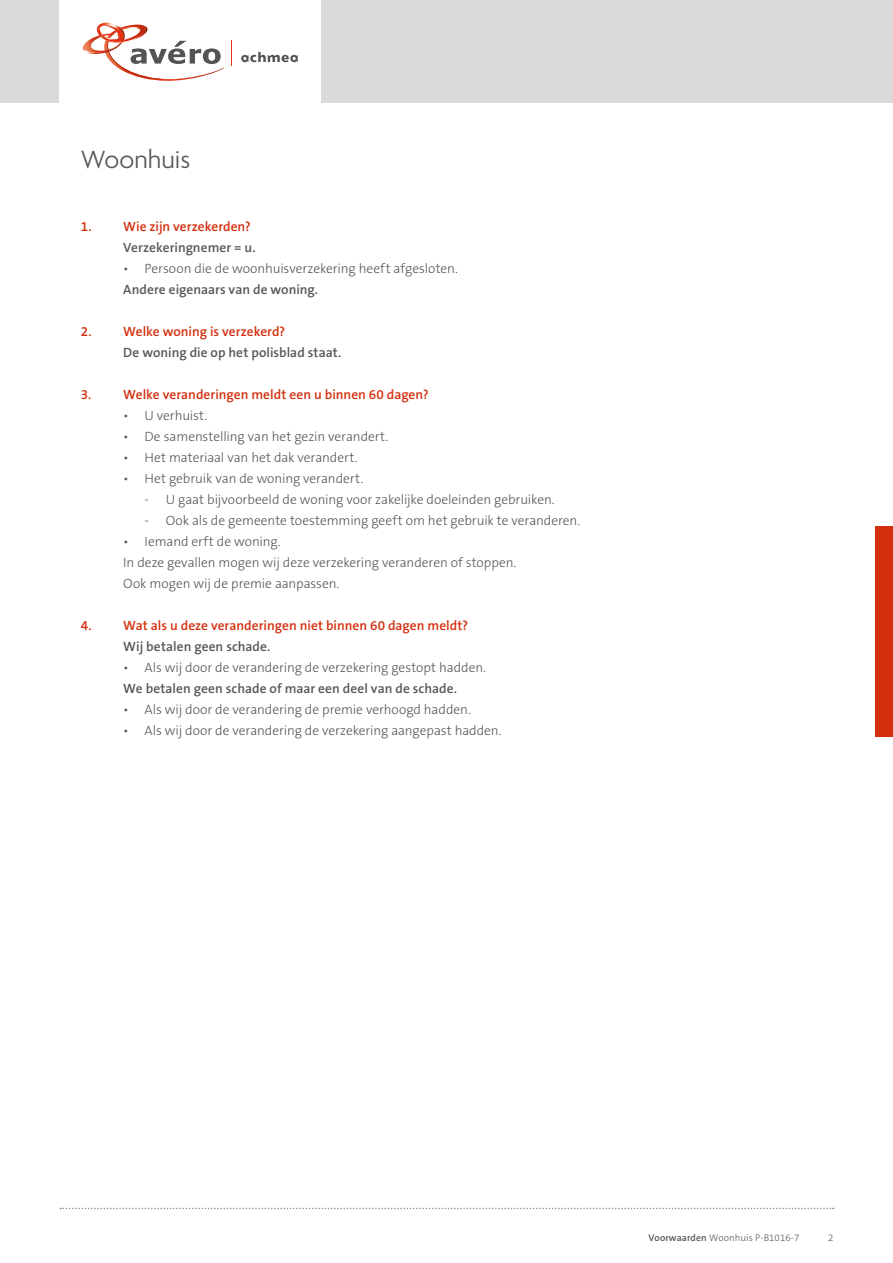
<style>
.page{position:relative;width:893px;height:1263px;background:#fff}
.page>*{position:absolute;margin:0;border:0;box-sizing:border-box;transform-origin:0 0}
.t1{font:300 27px "Agenda";color:#575756}
.t2{font:300 13.5px/21px "The Sans B3";letter-spacing:-.005em;color:#575756}
.t3{font:600 13.5px "The Sans B6";letter-spacing:.005em;color:#575756}
.t4{font:600 13.5px "The Sans B6";color:#d4300f}
.t5{font:300 9.75px "The Sans B3";letter-spacing:.005em;color:#575756}
.s1{font-family:"The Sans B6";font-weight:600}
</style>
<div class="page">
<div style="left:0;top:0;width:893px;height:103px;background:#dadada"></div>
<div style="left:60px;top:0;width:261px;height:103px;background:#fff"></div>
<svg style="left:241px;top:52px;width:57px;height:10px"></svg>
<svg style="left:83px;top:22px;width:141px;height:59px"></svg>
<svg style="left:231px;top:41px;width:1px;height:25px"></svg>
<svg style="left:60px;top:1208px;width:774px;height:1px"></svg>
<div style="left:876px;top:526px;width:17px;height:211px;background:#d4300f"></div>
<h1 class="t1" style="left:81px;top:145px;width:111px">Woonhuis</h1>
<p class="t4" style="left:81px;top:219px;width:172px">1. Wie zijn verzekerden?</p>
<p class="t3" style="left:123px;top:240px;width:134px">Verzekeringnemer = u.</p>
<p class="t2" style="left:123px;top:259px;width:336px">• Persoon die de woonhuisverzekering heeft afgesloten.</p>
<p class="t3" style="left:123px;top:282px;width:196px">Andere eigenaars van de woning.</p>
<p class="t4" style="left:81px;top:324px;width:206px">2. Welke woning is verzekerd?</p>
<p class="t3" style="left:123px;top:345px;width:219px">De woning die op het polisblad staat.</p>
<p class="t4" style="left:81px;top:387px;width:350px">3. Welke veranderingen meldt een u binnen 60 dagen?</p>
<p class="t2" style="left:123px;top:406px;width:85px">• U verhuist.</p>
<p class="t2" style="left:123px;top:427px;width:266px">• De samenstelling van het gezin verandert.</p>
<p class="t2" style="left:123px;top:448px;width:236px">• Het materiaal van het dak verandert.</p>
<p class="t2" style="left:123px;top:469px;width:241px">• Het gebruik van de woning verandert.</p>
<p class="t2" style="left:145px;top:490px;width:412px">- U gaat bijvoorbeeld de woning voor zakelijke doeleinden gebruiken.</p>
<p class="t2" style="left:145px;top:511px;width:437px">- Ook als de gemeente toestemming geeft om het gebruik te veranderen.</p>
<p class="t2" style="left:123px;top:532px;width:395px">• Iemand erft de woning.<br>In deze gevallen mogen wij deze verzekering veranderen of stoppen.<br>Ook mogen wij de premie aanpassen.</p>
<p class="t4" style="left:81px;top:618px;width:389px">4. Wat als u deze veranderingen niet binnen 60 dagen meldt?</p>
<p class="t3" style="left:123px;top:639px;width:149px">Wij betalen geen schade.</p>
<p class="t2" style="left:123px;top:658px;width:364px">• Als wij door de verandering de verzekering gestopt hadden.</p>
<p class="t3" style="left:123px;top:681px;width:335px">We betalen geen schade of maar een deel van de schade.</p>
<p class="t2" style="left:123px;top:700px;width:349px">• Als wij door de verandering de premie verhoogd hadden.</p>
<p class="t2" style="left:123px;top:721px;width:380px">• Als wij door de verandering de verzekering aangepast hadden.</p>
<p class="t5" style="left:648px;top:1233px;width:152px"><span class="s1">Voorwaarden</span> Woonhuis P-B1016-7</p>
<p class="t5" style="left:828px;top:1233px;width:7px">2</p>
</div>
